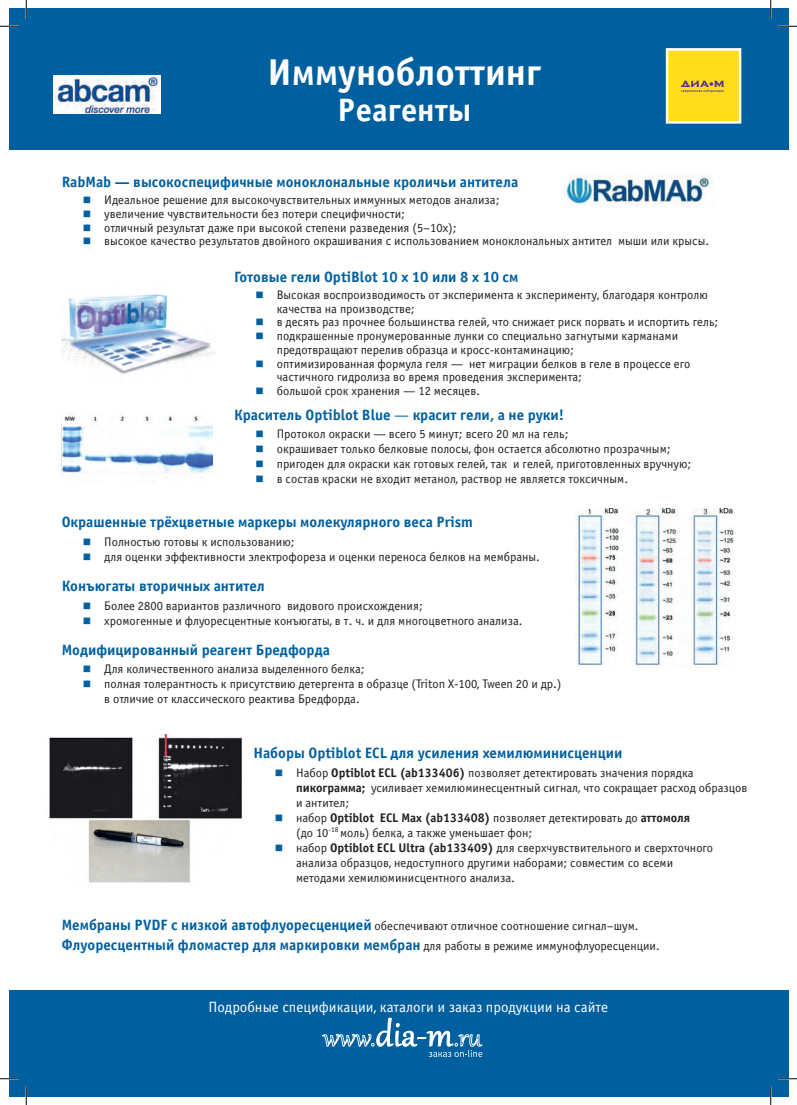
<style>
.page{position:relative;width:797px;height:1105px;background:#fff}
.page>*{position:absolute;margin:0;border:0;box-sizing:border-box;transform-origin:0 0}
.t1{font:700 37.5px "Officina Sans C";color:#fff}
.t2{font:700 32.5px "Officina Sans C";color:#fff}
.t3{font:700 15px "Officina Sans C";color:#005f9f}
.t4{font:15px "Officina Sans C";color:#fff}
.t5{font:12.5px/15px "Officina Sans C";color:#231f20}
.s1{color:#005f9f}
.s2{font-weight:400}
.s3{font-weight:700}
.s4{font-weight:700;font-size:15px;color:#005f9f}
.s5{font-weight:400;font-size:12.5px;color:#231f20}
</style>
<div class="page">
<div style="left:9px;top:9px;width:779px;height:141px;background:#005f9f"></div>
<div style="left:667px;top:49px;width:73px;height:73px;background:#ffdd1b"></div>
<svg style="left:681px;top:81px;width:43px;height:12px"></svg>
<div style="left:665px;top:48px;width:76px;height:76px;border:2px solid #fff"></div>
<img style="left:564px;top:174px;width:149px;height:32px">
<img style="left:62px;top:294px;width:154px;height:80px">
<img style="left:62px;top:414px;width:151px;height:59px">
<img style="left:575px;top:508px;width:160px;height:160px">
<img style="left:49px;top:735px;width:193px;height:148px">
<div style="left:9px;top:990px;width:779px;height:106px;background:#005f9f"></div>
<svg style="left:322px;top:1017px;width:161px;height:40px"></svg>
<img style="left:54px;top:75px;width:106px;height:39px">
<svg style="left:0;top:25px;width:19px;height:2px"></svg>
<svg style="left:778px;top:25px;width:19px;height:2px"></svg>
<svg style="left:0;top:1078px;width:19px;height:1px"></svg>
<svg style="left:778px;top:1078px;width:19px;height:1px"></svg>
<svg style="left:25px;top:0;width:2px;height:19px"></svg>
<svg style="left:25px;top:1086px;width:2px;height:19px"></svg>
<svg style="left:770px;top:0;width:1px;height:19px"></svg>
<svg style="left:770px;top:1086px;width:1px;height:19px"></svg>
<h1 class="t1" style="left:268px;top:51px;width:275px">Иммуноблоттинг</h1>
<h2 class="t2" style="left:337px;top:92px;width:135px">Реагенты</h2>
<p class="t3" style="left:62px;top:173px;width:458px">RabMab — высокоспецифичные моноклональные кроличьи антитела</p>
<p class="t5" style="left:83px;top:193px;width:418px"><span class="s1">■</span> Идеальное решение для высокочувствительных иммунных методов анализа;</p>
<p class="t5" style="left:83px;top:206px;width:324px"><span class="s1">■</span> увеличение чувствительности без потери специфичности;</p>
<p class="t5" style="left:83px;top:220px;width:375px"><span class="s1">■</span> отличный результат даже при высокой степени разведения (5–10x);</p>
<p class="t5" style="left:83px;top:234px;width:627px"><span class="s1">■</span> высокое качество результатов двойного окрашивания с использованием моноклональных антител мыши или крысы.</p>
<p class="t3" style="left:234px;top:268px;width:286px">Готовые гели OptiBlot 10 х 10 или 8 х 10 см</p>
<p class="t5" style="left:277px;top:288px;width:432px;line-height:13.8px;text-indent:-21px"><span class="s1">■</span> Высокая воспроизводимость от эксперимента к эксперименту, благодаря контролю качества на производстве;</p>
<p class="t5" style="left:255px;top:315px;width:464px"><span class="s1">■</span> в десять раз прочнее большинства гелей, что снижает риск порвать и испортить гель;</p>
<p class="t5" style="left:277px;top:329px;width:403px;line-height:13.8px;text-indent:-21px"><span class="s1">■</span> подкрашенные пронумерованные лунки со специально загнутыми карманами предотвращают перелив образца и кросс-контаминацию;</p>
<p class="t5" style="left:277px;top:357px;width:415px;line-height:13.8px;text-indent:-21px"><span class="s1">■</span> оптимизированная формула геля — нет миграции белков в геле в процессе его частичного гидролиза во время проведения эксперимента;</p>
<p class="t5" style="left:255px;top:384px;width:226px"><span class="s1">■</span> большой срок хранения — 12 месяцев.</p>
<p class="t3" style="left:234px;top:406px;width:331px">Краситель Optiblot Blue <span class="s2">—</span> красит гели, а не руки!</p>
<p class="t5" style="left:255px;top:427px;width:314px"><span class="s1">■</span> Протокол окраски — всего 5 минут; всего 20 мл на гель;</p>
<p class="t5" style="left:255px;top:442px;width:416px"><span class="s1">■</span> окрашивает только белковые полосы, фон остается абсолютно прозрачным;</p>
<p class="t5" style="left:255px;top:457px;width:437px"><span class="s1">■</span> пригоден для окраски как готовых гелей, так и гелей, приготовленных вручную;</p>
<p class="t5" style="left:255px;top:472px;width:374px"><span class="s1">■</span> в состав краски не входит метанол, раствор не является токсичным.</p>
<p class="t3" style="left:62px;top:514px;width:412px">Окрашенные трёхцветные маркеры молекулярного веса Prism</p>
<p class="t5" style="left:83px;top:534px;width:213px"><span class="s1">■</span> Полностью готовы к использованию;</p>
<p class="t5" style="left:83px;top:549px;width:458px"><span class="s1">■</span> для оценки эффективности электрофореза и оценки переноса белков на мембраны.</p>
<p class="t3" style="left:62px;top:577px;width:205px">Конъюгаты вторичных антител</p>
<p class="t5" style="left:83px;top:598px;width:341px"><span class="s1">■</span> Более 2800 вариантов различного видового происхождения;</p>
<p class="t5" style="left:83px;top:613px;width:441px"><span class="s1">■</span> хромогенные и флуоресцентные конъюгаты, в т. ч. и для многоцветного анализа.</p>
<p class="t3" style="left:62px;top:641px;width:270px">Модифицированный реагент Бредфорда</p>
<p class="t5" style="left:83px;top:662px;width:283px"><span class="s1">■</span> Для количественного анализа выделенного белка;</p>
<p class="t5" style="left:104px;top:677px;width:459px;text-indent:-21px"><span class="s1">■</span> полная толерантность к присутствию детергента в образце (Triton X-100, Tween 20 и др.) в отличие от классического реактива Бредфорда.</p>
<p class="t3" style="left:253px;top:744px;width:370px">Наборы Optiblot ECL для усиления хемилюминисценции</p>
<p class="t5" style="left:296px;top:765px;width:453px;text-indent:-21px"><span class="s1">■</span> Набор <span class="s3">Optiblot ECL (ab133406)</span> позволяет детектировать значения порядка <span class="s3">пикограмма;</span> усиливает хемилюминесцентный сигнал, что сокращает расход образцов и антител;</p>
<p class="t5" style="left:296px;top:810px;width:396px;text-indent:-21px"><span class="s1">■</span> набор <span class="s3">Optiblot ECL Max (ab133408)</span> позволяет детектировать до <span class="s3">аттомоля </span>(до 10<sup>-18</sup> моль) белка, а также уменьшает фон;</p>
<p class="t5" style="left:296px;top:840px;width:418px;text-indent:-21px"><span class="s1">■</span> набор <span class="s3">Optiblot ECL Ultra (ab133409)</span> для сверхчувствительного и сверхточного анализа образцов, недоступного другими наборами; совместим со всеми методами хемилюминисцентного анализа.</p>
<p class="t5" style="left:62px;top:918px;width:578px"><span class="s4">Мембраны PVDF с низкой автофлуоресценцией</span> обеспечивают отличное соотношение сигнал–шум.</p>
<p class="t3" style="left:62px;top:936px;width:599px">Флуоресцентный фломастер для маркировки мембран <span class="s5">для работы в режиме иммунофлуоресценции.</span></p>
<p class="t4" style="left:208px;top:998px;width:401px">Подробные спецификации, каталоги и заказ продукции на сайте</p>
</div>
